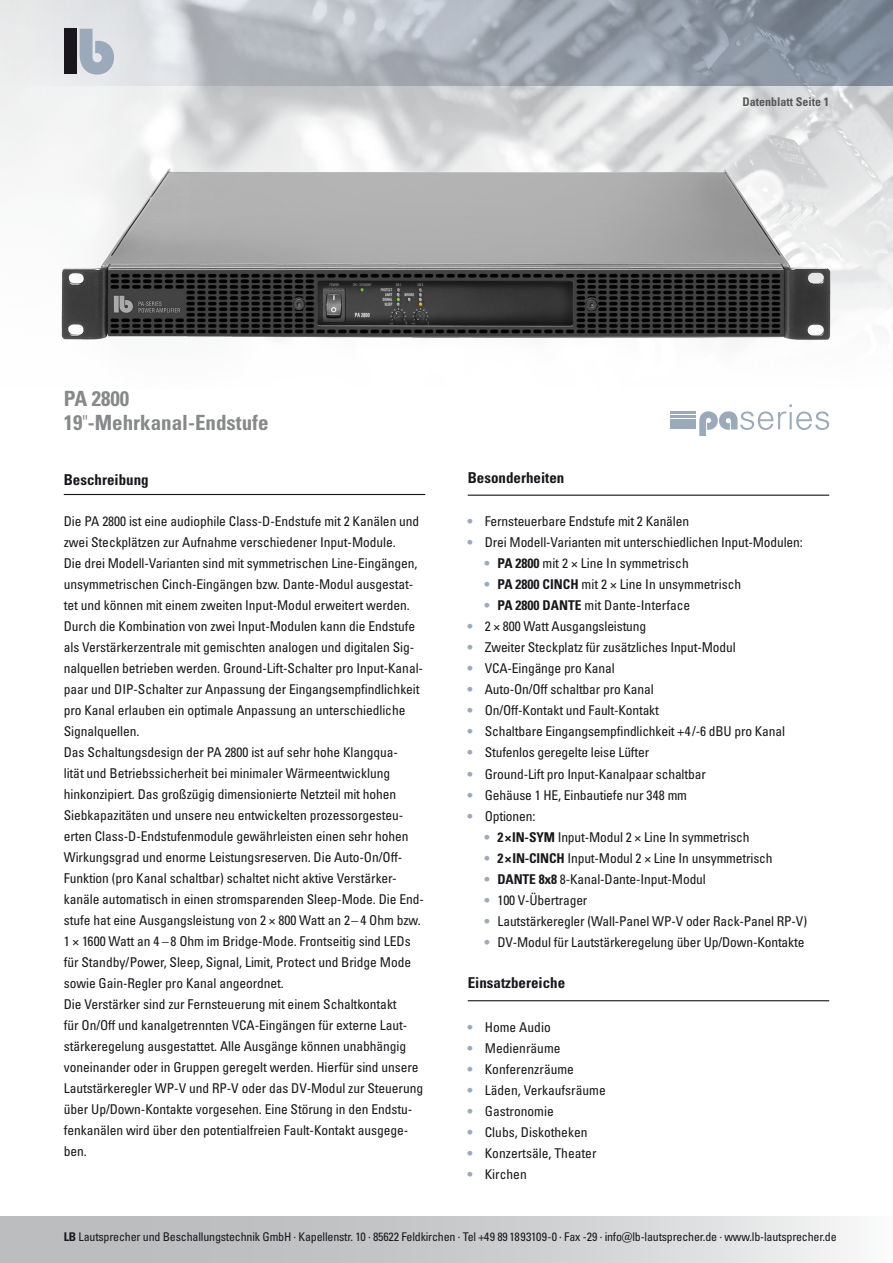
<style>
.page{position:relative;width:893px;height:1263px;background:#fff}
.page>*{position:absolute;margin:0;border:0;box-sizing:border-box;transform-origin:0 0}
.t1{font:700 condensed 21px/24px "Univers LT Pro";color:#87888a}
.t2{font:700 condensed 15px "Univers LT Pro";color:#1a171c}
.t3{font:condensed 13.5px/21px "Univers LT Pro";letter-spacing:-.005em;color:#1a171c}
.t4{font:condensed 12px "Univers LT Pro";letter-spacing:-.015em;color:#1a171c}
.t5{font:700 condensed 12px "Univers LT Pro";color:#58585a}
.s1{font-weight:400}
.s2{color:#9baaba}
.s3{font-weight:700}
</style>
<div class="page">
<img style="left:0;top:85px;width:893px;height:224px">
<svg style="left:0;top:0;width:893px;height:85px;background:#adb3bc"></svg>
<div style="left:64px;top:29px;width:13px;height:45px;background:#1a171c"></div>
<svg style="left:80px;top:29px;width:34px;height:46px;background:#b4beca"></svg>
<div style="left:0;top:1216px;width:893px;height:47px;background:linear-gradient(to right,#afb1b3,#edeeee)"></div>
<hr style="left:64px;top:494px;width:361px;height:1px;background:#1a171c">
<hr style="left:468px;top:495px;width:361px;height:1px;background:#1a171c">
<hr style="left:468px;top:1000px;width:361px;height:1px;background:#1a171c">
<img style="left:53px;top:153px;width:800px;height:187px">
<svg style="left:699px;top:404px;width:130px;height:32px"></svg>
<hr style="left:670px;top:425px;width:26px;height:4px;background:#9baaba">
<hr style="left:670px;top:419px;width:26px;height:4px;background:#9baaba">
<hr style="left:670px;top:415px;width:26px;height:3px;background:#9baaba">
<hr style="left:670px;top:412px;width:26px;height:2px;background:#9baaba">
<h1 class="t1" style="left:64px;top:386px;width:206px">PA 2800<br>19<span class="s1">"</span>-Mehrkanal-Endstufe</h1>
<p class="t5" style="left:742px;top:95px;width:88px">Datenblatt Seite 1</p>
<p class="t2" style="left:64px;top:470px;width:86px">Beschreibung</p>
<p class="t2" style="left:468px;top:468px;width:98px">Besonderheiten</p>
<p class="t3" style="left:468px;top:511px;width:223px"><span class="s2">•</span> Fernsteuerbare Endstufe mit 2 Kanälen</p>
<p class="t3" style="left:468px;top:532px;width:337px"><span class="s2">•</span> Drei Modell-Varianten mit unterschiedlichen Input-Modulen:</p>
<p class="t3" style="left:485px;top:553px;width:205px"><span class="s2">•</span> <span class="s3">PA 2800</span> mit 2 × Line In symmetrisch</p>
<p class="t3" style="left:485px;top:574px;width:258px"><span class="s2">•</span> <span class="s3">PA 2800 CINCH</span> mit 2 × Line In unsymmetrisch</p>
<p class="t3" style="left:485px;top:595px;width:207px"><span class="s2">•</span> <span class="s3">PA 2800 DANTE</span> mit Dante-Interface</p>
<p class="t3" style="left:468px;top:616px;width:180px"><span class="s2">•</span> 2 × 800 Watt Ausgangsleistung</p>
<p class="t3" style="left:468px;top:637px;width:270px"><span class="s2">•</span> Zweiter Steckplatz für zusätzliches Input-Modul</p>
<p class="t3" style="left:468px;top:658px;width:148px"><span class="s2">•</span> VCA-Eingänge pro Kanal</p>
<p class="t3" style="left:468px;top:679px;width:188px"><span class="s2">•</span> Auto-On/Off schaltbar pro Kanal</p>
<p class="t3" style="left:468px;top:700px;width:193px"><span class="s2">•</span> On/Off-Kontakt und Fault-Kontakt</p>
<p class="t3" style="left:468px;top:721px;width:319px"><span class="s2">•</span> Schaltbare Eingangsempfindlichkeit +4/-6 dBU pro Kanal</p>
<p class="t3" style="left:468px;top:742px;width:183px"><span class="s2">•</span> Stufenlos geregelte leise Lüfter</p>
<p class="t3" style="left:468px;top:763px;width:240px"><span class="s2">•</span> Ground-Lift pro Input-Kanalpaar schaltbar</p>
<p class="t3" style="left:468px;top:784px;width:221px"><span class="s2">•</span> Gehäuse 1 HE, Einbautiefe nur 348 mm</p>
<p class="t3" style="left:468px;top:805px;width:69px"><span class="s2">•</span> Optionen:</p>
<p class="t3" style="left:485px;top:826px;width:266px"><span class="s2">•</span> <span class="s3">2×IN-SYM</span> Input-Modul 2 × Line In symmetrisch</p>
<p class="t3" style="left:485px;top:847px;width:289px"><span class="s2">•</span> <span class="s3">2×IN-CINCH</span> Input-Modul 2 × Line In unsymmetrisch</p>
<p class="t3" style="left:485px;top:868px;width:223px"><span class="s2">•</span> <span class="s3">DANTE 8x8</span> 8-Kanal-Dante-Input-Modul</p>
<p class="t3" style="left:485px;top:889px;width:104px"><span class="s2">•</span> 100 V-Übertrager</p>
<p class="t3" style="left:485px;top:910px;width:324px"><span class="s2">•</span> Lautstärkeregler (Wall-Panel WP-V oder Rack-Panel RP-V)</p>
<p class="t3" style="left:485px;top:931px;width:321px"><span class="s2">•</span> DV-Modul für Lautstärkeregelung über Up/Down-Kontakte</p>
<p class="t2" style="left:468px;top:974px;width:99px">Einsatzbereiche</p>
<p class="t3" style="left:468px;top:1016px;width:84px"><span class="s2">•</span> Home Audio</p>
<p class="t3" style="left:468px;top:1037px;width:94px"><span class="s2">•</span> Medienräume</p>
<p class="t3" style="left:468px;top:1058px;width:108px"><span class="s2">•</span> Konferenzräume</p>
<p class="t3" style="left:468px;top:1079px;width:139px"><span class="s2">•</span> Läden, Verkaufsräume</p>
<p class="t3" style="left:468px;top:1100px;width:87px"><span class="s2">•</span> Gastronomie</p>
<p class="t3" style="left:468px;top:1121px;width:121px"><span class="s2">•</span> Clubs, Diskotheken</p>
<p class="t3" style="left:468px;top:1142px;width:130px"><span class="s2">•</span> Konzertsäle, Theater</p>
<p class="t3" style="left:468px;top:1163px;width:61px"><span class="s2">•</span> Kirchen</p>
<p class="t3" style="left:64px;top:510px;width:362px">Die PA 2800 ist eine audiophile Class-D-Endstufe mit 2 Kanälen und zwei Steckplätzen zur Aufnahme verschiedener Input-Module.<br>Die drei Modell-Varianten sind mit symmetrischen Line-Eingängen, unsymmetrischen Cinch-Eingängen bzw. Dante-Modul ausgestat&shy;tet und können mit einem zweiten Input-Modul erweitert werden.<br>Durch die Kombination von zwei Input-Modulen kann die Endstufe als Verstärkerzentrale mit gemischten analogen und digitalen Sig&shy;nalquellen betrieben werden. Ground-Lift-Schalter pro Input-Kanal&shy;paar und DIP-Schalter zur Anpassung der Eingangsempfindlichkeit pro Kanal erlauben ein optimale Anpassung an unterschiedliche Signalquellen.<br>Das Schaltungsdesign der PA 2800 ist auf sehr hohe Klangqua-<br>lität und Betriebssicherheit bei minimaler Wärmeentwicklung hinkonzipiert. Das großzügig dimensionierte Netzteil mit hohen Siebkapazitäten und unsere neu entwickelten prozessorgesteu&shy;erten Class-D-Endstufenmodule gewährleisten einen sehr hohen Wirkungsgrad und enorme Leistungsreserven. Die Auto-On/Off-Funktion (pro Kanal schaltbar) schaltet nicht aktive Verstärker&shy;kanäle automatisch in einen stromsparenden Sleep-Mode. Die End&shy;stufe hat eine Ausgangsleistung von 2 × 800 Watt an 2– 4 Ohm bzw.<br>1 × 1600 Watt an 4 –8 Ohm im Bridge-Mode. Frontseitig sind LEDs für Standby/Power, Sleep, Signal, Limit, Protect und Bridge Mode sowie Gain-Regler pro Kanal angeordnet.<br>Die Verstärker sind zur Fernsteuerung mit einem Schaltkontakt<br>für On/Off und kanalgetrennten VCA-Eingängen für externe Laut&shy;stärkeregelung ausgestattet. Alle Ausgänge können unabhängig voneinander oder in Gruppen geregelt werden. Hierfür sind unsere Lautstärkeregler WP-V und RP-V oder das DV-Modul zur Steuerung über Up/Down-Kontakte vorgesehen. Eine Störung in den Endstu&shy;fenkanälen wird über den potentialfreien Fault-Kontakt ausgege&shy;ben.</p>
<p class="t4" style="left:64px;top:1229px;width:774px"><span class="s3">LB</span> Lautsprecher und Beschallungstechnik GmbH · Kapellenstr. 10 · 85622 Feldkirchen · Tel +49 89 1893109-0 · Fax -29 · info@lb-lautsprecher.de · www.lb-lautsprecher.de</p>
</div>
